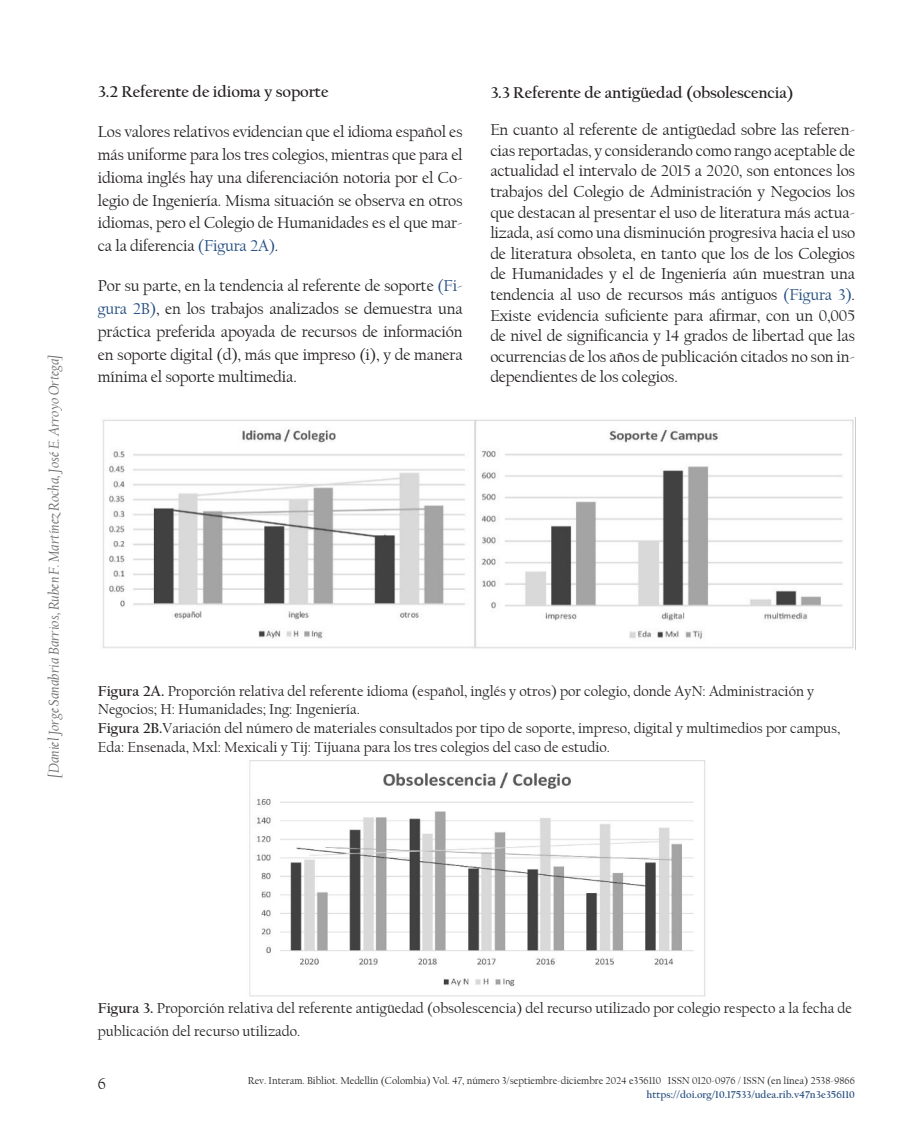
<style>
.page{position:relative;width:919px;height:1132px;background:#fff}
.page>*{position:absolute;margin:0;border:0;box-sizing:border-box;transform-origin:0 0}
.ctxt{font:16.5px/20.5px "Californian FB";letter-spacing:-.01em;color:#231f20;text-align:justify}
.ctxt-2{font:700 16.5px "Californian FB";letter-spacing:-.01em;color:#231f20}
.ctxt-3{font:15px/18.8px "Californian FB";color:#231f20}
.t1{font:italic 15px "Californian FB";color:#6c6d70}
.t2{font:10.5px "Californian FB";color:#231f20}
.t3{font:700 10.5px "Californian FB";color:#1f497d}
.s1{color:#1f497d}
.s2{font-weight:700}
</style>
<div class="page">
<img style="left:102px;top:419px;width:752px;height:230px">
<img style="left:249px;top:760px;width:457px;height:235px">
<p class="t1" style="left:46px;top:777px;width:426px;rotate:-90deg">[Daniel Jorge Sanabria Barrios, Ruben F. Martínez Rocha, José E. Arroyo Ortega]</p>
<p class="ctxt-2" style="left:98px;top:83px;width:232px">3.2 Referente de idioma y soporte</p>
<p class="ctxt" style="left:98px;top:121px;width:366px;line-height:22.8px">Los valores relativos evidencian que el idioma español es más uniforme para los tres colegios, mientras que para el idioma inglés hay una diferenciación notoria por el Co&shy;legio de Ingeniería. Misma situación se observa en otros idiomas, pero el Colegio de Humanidades es el que mar&shy;ca la diferencia <span class="s1">(Figura 2A)</span>.</p>
<p class="ctxt" style="left:98px;top:274px;width:366px;line-height:22.8px">Por su parte, en la tendencia al referente de soporte <span class="s1">(Fi&shy;gura 2B)</span>, en los trabajos analizados se demuestra una práctica preferida apoyada de recursos de información en soporte digital (d), más que impreso (i), y de manera mínima el soporte multimedia.</p>
<p class="ctxt-2" style="left:490px;top:83px;width:305px">3.3 Referente de antigüedad (obsolescencia)</p>
<p class="ctxt" style="left:490px;top:120px;width:366px">En cuanto al referente de antigüedad sobre las referen&shy;cias reportadas, y considerando como rango aceptable de actualidad el intervalo de 2015 a 2020, son entonces los trabajos del Colegio de Administración y Negocios los que destacan al presentar el uso de literatura más actua&shy;lizada, así como una disminución progresiva hacia el uso de literatura obsoleta, en tanto que los de los Colegios de Humanidades y el de Ingeniería aún muestran una tendencia al uso de recursos más antiguos <span class="s1">(Figura 3)</span>.<br>Existe evidencia suficiente para afirmar, con un 0,005 de nivel de significancia y 14 grados de libertad que las ocurrencias de los años de publicación citados no son in&shy;dependientes de los colegios.</p>
<p class="ctxt-3" style="left:98px;top:681px;width:717px"><span class="s2">Figura 2A.</span> Proporción relativa del referente idioma (español, inglés y otros) por colegio, donde AyN: Administración y<br>Negocios; H: Humanidades; Ing: Ingeniería.</p>
<p class="ctxt-3" style="left:98px;top:719px;width:744px"><span class="s2">Figura 2B.</span>Variación del número de materiales consultados por tipo de soporte, impreso, digital y multimedios por campus,<br>Eda: Ensenada, Mxl: Mexicali y Tij: Tijuana para los tres colegios del caso de estudio.</p>
<p class="ctxt-3" style="left:98px;top:997px;width:755px;line-height:22.4px"><span class="s2">Figura 3.</span> Proporción relativa del referente antigüedad (obsolescencia) del recurso utilizado por colegio respecto a la fecha de publicación del recurso utilizado.</p>
<p class="ctxt" style="left:98px;top:1072px;width:10px">6</p>
<p class="t2" style="left:248px;top:1074px;width:608px">Rev. Interam. Bibliot. Medellín (Colombia) Vol. 47, número 3/septiembre-diciembre 2024 e356110 ISSN 0120-0976 / ISSN (en línea) 2538-9866</p>
<p class="t3" style="left:646px;top:1088px;width:210px">https://doi.org/10.17533/udea.rib.v47n3e356110</p>
</div>
